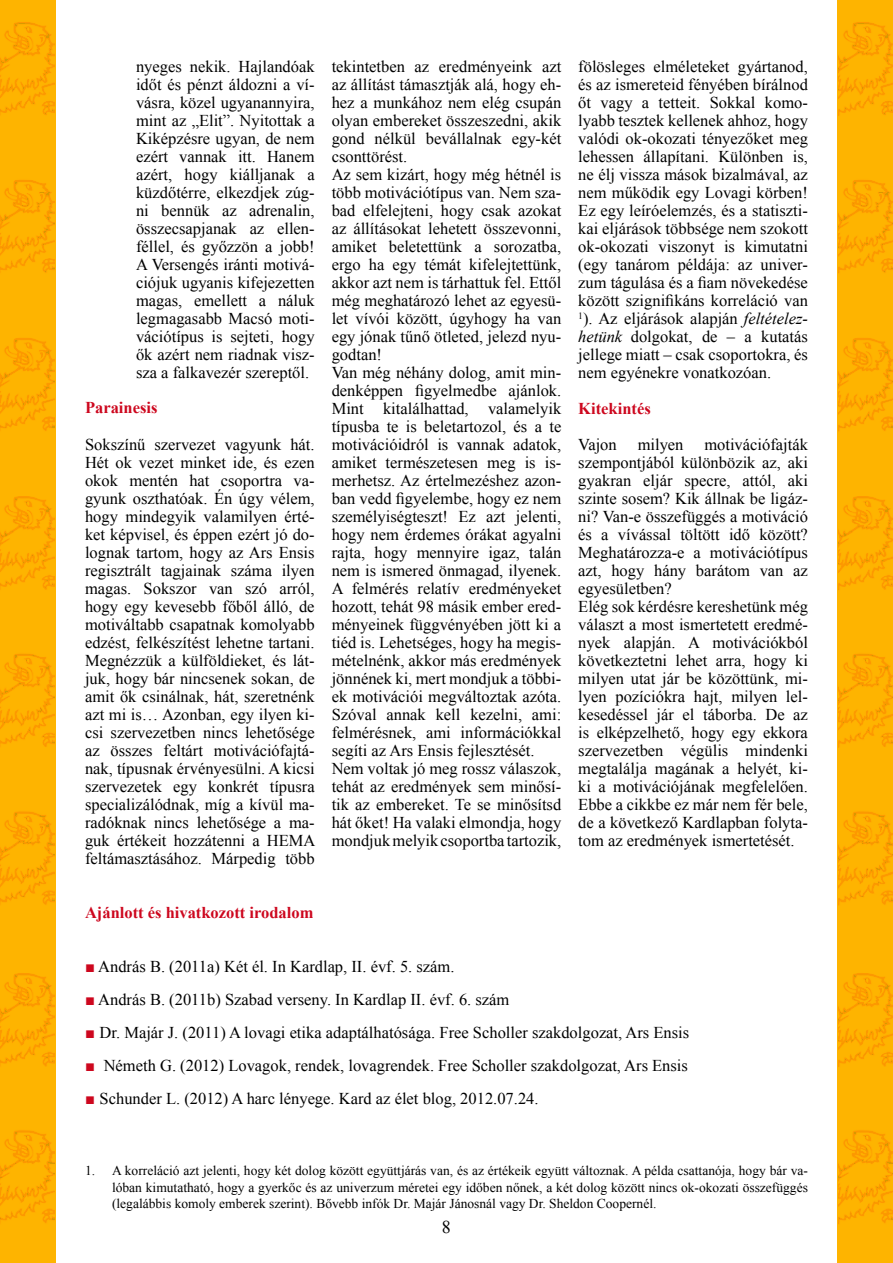
<style>
.page{position:relative;width:893px;height:1263px;background:#fff}
.page>*{position:absolute;margin:0;border:0;box-sizing:border-box;transform-origin:0 0}
.t1{font:18px "Times New Roman";color:#000}
.t2{font:16.5px/18px "Times New Roman";color:#000;text-align:justify}
.t3{font:700 16.5px "Times New Roman";color:#cd071e}
.t4{font:13.5px/16.2px "Times New Roman";color:#000;text-align:justify}
.s1{font-style:italic}
.s2{font-family:"Arial";color:#cd071e}
</style>
<div class="page">
<div style="left:838px;top:0;width:55px;height:1263px;background:#feb400"></div>
<div style="left:0;top:0;width:55px;height:1263px;background:#feb400"></div>
<img style="left:839px;top:496px;width:54px;height:409px">
<img style="left:839px;top:973px;width:54px;height:250px">
<img style="left:0;top:22px;width:54px;height:409px">
<img style="left:0;top:496px;width:54px;height:409px">
<img style="left:0;top:973px;width:54px;height:250px">
<img style="left:839px;top:22px;width:54px;height:409px">
<p class="t2" style="left:136px;top:57px;width:180px">nyeges nekik. Hajlandóak időt és pénzt áldozni a ví&shy;vásra, közel ugyanannyira, mint az „Elit”. Nyitottak a Kiképzésre ugyan, de nem ezért vannak itt. Hanem azért, hogy kiálljanak a küzdőtérre, elkezdjek zúg&shy;ni bennük az adrenalin, összecsapjanak az ellen&shy;féllel, és győzzön a jobb!<br>A Versengés iránti motivá&shy;ciójuk ugyanis kifejezetten magas, emellett a náluk legmagasabb Macsó moti&shy;vációtípus is sejteti, hogy ők azért nem riadnak vis - sza a falkavezér szereptől.</p>
<p class="t3" style="left:85px;top:396px;width:74px">Parainesis</p>
<p class="t2" style="left:85px;top:435px;width:232px">Sokszínű szervezet vagyunk hát.<br>Hét ok vezet minket ide, és ezen okok mentén hat csoportra va&shy;gyunk oszthatóak. Én úgy vélem, hogy mindegyik valamilyen érté&shy;ket képvisel, és éppen ezért jó do&shy;lognak tartom, hogy az Ars Ensis regisztrált tagjainak száma ilyen magas. Sokszor van szó arról, hogy egy kevesebb főből álló, de motiváltabb csapatnak komolyabb edzést, felkészítést lehetne tartani.<br>Megnézzük a külföldieket, és lát&shy;juk, hogy bár nincsenek sokan, de amit ők csinálnak, hát, szeretnénk azt mi is… Azonban, egy ilyen ki&shy;csi szervezetben nincs lehetősége az összes feltárt motivációfajtá&shy;nak, típusnak érvényesülni. A kicsi szervezetek egy konkrét típusra specializálódnak, míg a kívül ma&shy;radóknak nincs lehetősége a ma&shy;guk értékeit hozzátenni a HEMA feltámasztásához. Márpedig több</p>
<p class="t2" style="left:332px;top:57px;width:231px;text-align:left">tekintetben az eredményeink azt az állítást támasztják alá, hogy eh&shy;hez a munkához nem elég csupán olyan embereket összeszedni, akik gond nélkül bevállalnak egy-két csonttörést.<br>Az sem kizárt, hogy még hétnél is több motivációtípus van. Nem sza&shy;bad elfelejteni, hogy csak azokat az állításokat lehetett összevonni, amiket beletettünk a sorozatba, ergo ha egy témát kifelejtettünk, akkor azt nem is tárhattuk fel. Ettől még meghatározó lehet az egyesü&shy;let vívói között, úgyhogy ha van egy jónak tűnő ötleted, jelezd nyu&shy;godtan!<br>Van még néhány dolog, amit min&shy;denképpen figyelmedbe ajánlok.<br>Mint kitalálhattad, valamelyik típusba te is beletartozol, és a te motivációidról is vannak adatok, amiket természetesen meg is is&shy;merhetsz. Az értelmezéshez azon&shy;ban vedd figyelembe, hogy ez nem személyiségteszt! Ez azt jelenti, hogy nem érdemes órákat agyalni rajta, hogy mennyire igaz, talán nem is ismered önmagad, ilyenek.<br>A felmérés relatív eredményeket hozott, tehát 98 másik ember ered&shy;ményeinek függvényében jött ki a tiéd is. Lehetséges, hogy ha megis&shy;mételnénk, akkor más eredmények jönnének ki, mert mondjuk a többi&shy;ek motivációi megváltoztak azóta.<br>Szóval annak kell kezelni, ami: felmérésnek, ami információkkal segíti az Ars Ensis fejlesztését.<br>Nem voltak jó meg rossz válaszok, tehát az eredmények sem minősí&shy;tik az embereket. Te se minősítsd hát őket! Ha valaki elmondja, hogy mondjuk melyik csoportba tartozik,</p>
<p class="t2" style="left:578px;top:57px;width:231px">fölösleges elméleteket gyártanod, és az ismereteid fényében bírálnod őt vagy a tetteit. Sokkal komo&shy;lyabb tesztek kellenek ahhoz, hogy valódi ok-okozati tényezőket meg lehessen állapítani. Különben is, ne élj vissza mások bizalmával, az nem működik egy Lovagi körben!<br>Ez egy leíróelemzés, és a statiszti&shy;kai eljárások többsége nem szokott ok-okozati viszonyt is kimutatni (egy tanárom példája: az univer&shy;zum tágulása és a fiam növekedése között szignifikáns korreláció van <sup>1</sup>). Az eljárások alapján <span class="s1">feltételez&shy;hetünk</span> dolgokat, de – a kutatás jellege miatt – csak csoportokra, és nem egyénekre vonatkozóan.</p>
<p class="t3" style="left:578px;top:397px;width:74px">Kitekintés</p>
<p class="t2" style="left:578px;top:435px;width:40px">Vajon</p>
<p class="t2" style="left:638px;top:435px;width:47px">milyen</p>
<p class="t2" style="left:578px;top:435px;width:231px;text-align:left;text-indent:126px">motivációfajták szempontjából különbözik az, aki gyakran eljár specre, attól, aki szinte sosem? Kik állnak be ligáz&shy;ni? Van-e összefüggés a motiváció és a vívással töltött idő között?<br>Meghatározza-e a motivációtípus azt, hogy hány barátom van az egyesületben?<br>Elég sok kérdésre kereshetünk még választ a most ismertetett eredmé&shy;nyek alapján. A motivációkból következtetni lehet arra, hogy ki milyen utat jár be közöttünk, mi&shy;lyen pozíciókra hajt, milyen lel&shy;kesedéssel jár el táborba. De az is elképzelhető, hogy egy ekkora szervezetben végülis mindenki megtalálja magának a helyét, ki&shy;ki a motivációjának megfelelően.<br>Ebbe a cikkbe ez már nem fér bele, de a következő Kardlapban folyta&shy;tom az eredmények ismertetését.</p>
<p class="t3" style="left:85px;top:901px;width:230px">Ajánlott és hivatkozott irodalom</p>
<p class="t2" style="left:85px;top:958px;width:371px"><span class="s2">■</span> András B. (2011a) Két él. In Kardlap, II. évf. 5. szám.</p>
<p class="t2" style="left:85px;top:991px;width:426px"><span class="s2">■</span> András B. (2011b) Szabad verseny. In Kardlap II. évf. 6. szám</p>
<p class="t2" style="left:85px;top:1024px;width:606px"><span class="s2">■</span> Dr. Majár J. (2011) A lovagi etika adaptálhatósága. Free Scholler szakdolgozat, Ars Ensis</p>
<p class="t2" style="left:85px;top:1057px;width:604px"><span class="s2">■</span> Németh G. (2012) Lovagok, rendek, lovagrendek. Free Scholler szakdolgozat, Ars Ensis</p>
<p class="t2" style="left:85px;top:1090px;width:455px"><span class="s2">■</span> Schunder L. (2012) A harc lényege. Kard az élet blog, 2012.07.24.</p>
<p class="t4" style="left:112px;top:1162px;width:697px;text-indent:-27px">1. A korreláció azt jelenti, hogy két dolog között együttjárás van, és az értékeik együtt változnak. A példa csattanója, hogy bár va&shy;lóban kimutatható, hogy a gyerkőc és az univerzum méretei egy időben nőnek, a két dolog között nincs ok-okozati összefüggés (legalábbis komoly emberek szerint). Bővebb infók Dr. Majár Jánosnál vagy Dr. Sheldon Coopernél.</p>
<p class="t1" style="left:442px;top:1215px;width:10px">8</p>
</div>
